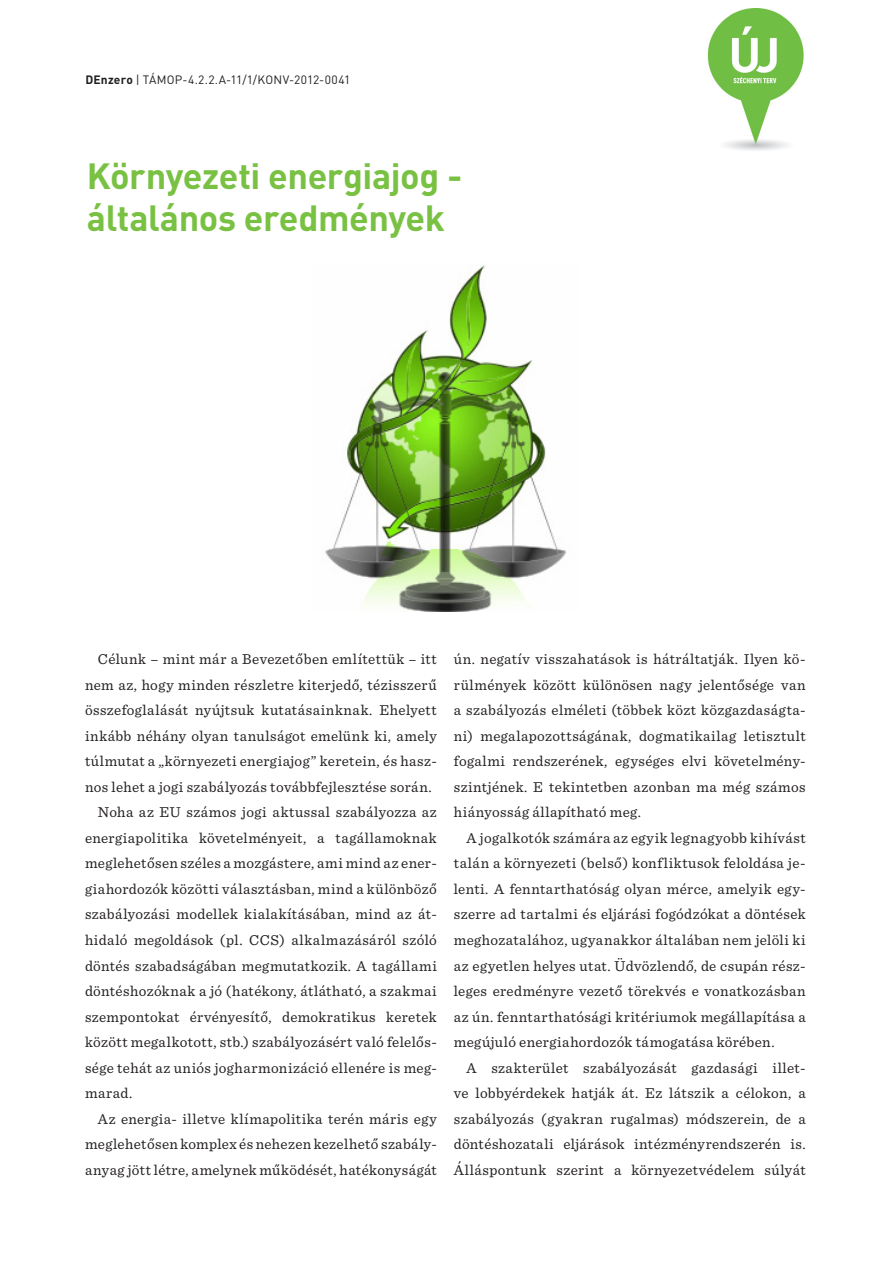
<style>
.page{position:relative;width:893px;height:1263px;background:#fff}
.page>*{position:absolute;margin:0;border:0;box-sizing:border-box;transform-origin:0 0}
.t1{font:700 36px "DIN Pro";letter-spacing:-.015em;color:#79c142}
.t2{font:15px/25.5px "Sentinel";letter-spacing:.025em;color:#231f20;text-align:justify}
.t3{font:12px "DIN Pro";letter-spacing:.015em;color:#231f20}
.s1{font-weight:700}
</style>
<div class="page">
<img style="left:707px;top:9px;width:97px;height:141px">
<img style="left:325px;top:265px;width:242px;height:347px">
<p class="t3" style="left:85px;top:72px;width:266px"><span class="s1">DEnzero</span> | TÁMOP-4.2.2.A-11/1/KONV-2012-0041</p>
<p class="t1" style="left:87px;top:152px;width:377px">Környezeti energiajog -</p>
<p class="t1" style="left:87px;top:194px;width:359px">általános eredmények</p>
<p class="t2" style="left:85px;top:646px;width:353px;text-indent:13px">Célunk – mint már a Bevezetőben említettük – itt nem az, hogy minden részletre kiterjedő, tézisszerű összefoglalását nyújtsuk kutatásainknak. Ehelyett inkább néhány olyan tanulságot emelünk ki, amely túlmutat a „környezeti energiajog” keretein, és hasz&shy;nos lehet a jogi szabályozás továbbfejlesztése során.</p>
<p class="t2" style="left:85px;top:799px;width:353px;text-indent:13px">Noha az EU számos jogi aktussal szabályozza az energiapolitika követelményeit, a tagállamoknak meglehetősen széles a mozgástere, ami mind az ener&shy;giahordozók közötti választásban, mind a különböző szabályozási modellek kialakításában, mind az át&shy;hidaló megoldások (pl. CCS) alkalmazásáról szóló döntés szabadságában megmutatkozik. A tagállami döntéshozóknak a jó (hatékony, átlátható, a szakmai szempontokat érvényesítő, demokratikus keretek között megalkotott, stb.) szabályozásért való felelős&shy;sége tehát az uniós jogharmonizáció ellenére is meg&shy;marad.</p>
<p class="t2" style="left:85px;top:1105px;width:353px;text-indent:13px">Az energia- illetve klímapolitika terén máris egy meglehetősen komplex és nehezen kezelhető szabály&shy;anyag jött létre, amelynek működését, hatékonyságát</p>
<p class="t2" style="left:454px;top:646px;width:353px">ún. negatív visszahatások is hátráltatják. Ilyen kö&shy;rülmények között különösen nagy jelentősége van a szabályozás elméleti (többek közt közgazdaságta&shy;ni) megalapozottságának, dogmatikailag letisztult fogalmi rendszerének, egységes elvi követelmény&shy;szintjének. E tekintetben azonban ma még számos hiányosság állapítható meg.</p>
<p class="t2" style="left:454px;top:824px;width:353px;text-indent:13px">A jogalkotók számára az egyik legnagyobb kihívást talán a környezeti (belső) konfliktusok feloldása je&shy;lenti. A fenntarthatóság olyan mérce, amelyik egy&shy;szerre ad tartalmi és eljárási fogódzókat a döntések meghozatalához, ugyanakkor általában nem jelöli ki az egyetlen helyes utat. Üdvözlendő, de csupán rész&shy;leges eredményre vezető törekvés e vonatkozásban az ún. fenntarthatósági kritériumok megállapítása a megújuló energiahordozók támogatása körében.</p>
<p class="t2" style="left:454px;top:1054px;width:353px;text-indent:13px">A szakterület szabályozását gazdasági illet&shy;ve lobbyérdekek hatják át. Ez látszik a célokon, a szabályozás (gyakran rugalmas) módszerein, de a döntéshozatali eljárások intézményrendszerén is.<br>Álláspontunk szerint a környezetvédelem súlyát</p>
</div>
